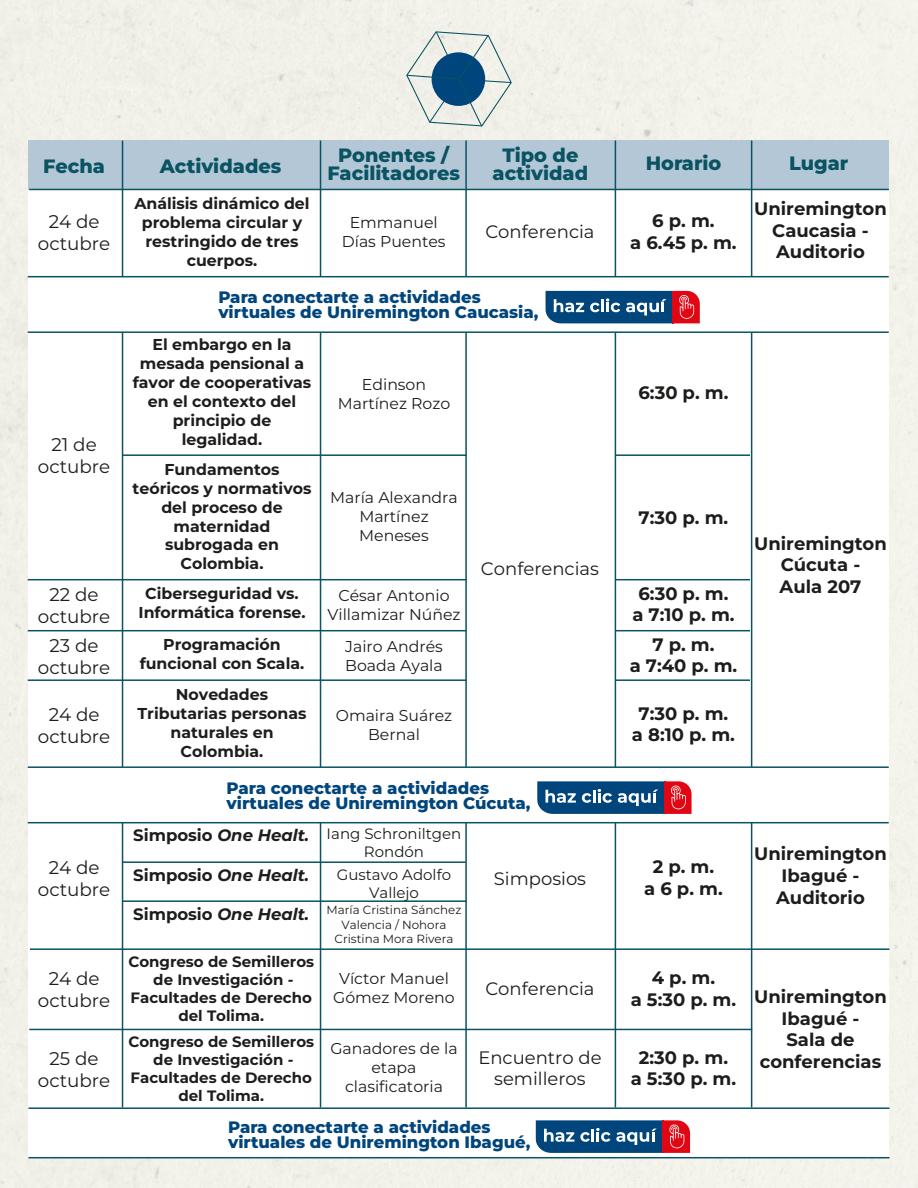
<style>
.page{position:relative;width:918px;height:1188px;background:#fff}
.page>*{position:absolute;margin:0;border:0;box-sizing:border-box;transform-origin:0 0}
.t1{font:800 19.2px/18.3px "Montserrat";color:#095362;text-align:center}
.t2{font:18.3px/22px "Montserrat";color:#1d1d1b;text-align:center}
.t3{font:700 18px/21.6px "Montserrat";color:#1d1d1b;text-align:center}
.t4{font:18px/21.6px "Montserrat";color:#1d1d1b;text-align:center}
.t5{font:800 16.5px/15.1px "Montserrat";color:#00457c}
.t6{font:italic 700 16.5px "Montserrat";color:#1d1d1b}
.t7{font:700 15.75px/18.9px "Montserrat";color:#1d1d1b;text-align:center}
.t8{font:15.75px/18.9px "Montserrat";color:#1d1d1b;text-align:center}
.t9{font:700 15px/18px "Montserrat";color:#1d1d1b;text-align:center}
.t10{font:15px/18px "Montserrat";color:#1d1d1b}
.t11{font:11.85px/14.2px "Montserrat";color:#1d1d1b;text-align:center}
.s1{font-weight:700;font-size:16.5px}
.s2{font-weight:700;font-style:italic;font-size:16.5px}
.s3{font-style:normal}
</style>
<div class="page">
<div style="left:28px;top:140px;width:862px;height:50px;background:#b3c7d7"></div>
<hr style="left:29px;top:189px;width:860px;height:1px;background:#095362">
<hr style="left:320px;top:141px;width:1px;height:135px;background:#095362">
<hr style="left:122px;top:141px;width:1px;height:135px;background:#095362">
<hr style="left:465px;top:141px;width:2px;height:135px;background:#095362">
<hr style="left:615px;top:141px;width:1px;height:135px;background:#095362">
<hr style="left:751px;top:141px;width:1px;height:135px;background:#095362">
<hr style="left:320px;top:333px;width:1px;height:434px;background:#095362">
<hr style="left:122px;top:333px;width:1px;height:434px;background:#095362">
<hr style="left:465px;top:333px;width:2px;height:434px;background:#095362">
<hr style="left:615px;top:333px;width:1px;height:434px;background:#095362">
<hr style="left:751px;top:333px;width:1px;height:434px;background:#095362">
<hr style="left:320px;top:823px;width:1px;height:284px;background:#095362">
<hr style="left:122px;top:823px;width:1px;height:284px;background:#095362">
<hr style="left:465px;top:823px;width:2px;height:284px;background:#095362">
<hr style="left:615px;top:823px;width:1px;height:284px;background:#095362">
<hr style="left:751px;top:823px;width:1px;height:284px;background:#095362">
<hr style="left:122px;top:454px;width:344px;height:2px;background:#095362">
<hr style="left:616px;top:454px;width:134px;height:2px;background:#095362">
<hr style="left:28px;top:579px;width:438px;height:1px;background:#095362">
<hr style="left:616px;top:579px;width:134px;height:1px;background:#095362">
<hr style="left:28px;top:630px;width:438px;height:1px;background:#095362">
<hr style="left:616px;top:630px;width:134px;height:1px;background:#095362">
<hr style="left:28px;top:679px;width:438px;height:2px;background:#095362">
<hr style="left:616px;top:679px;width:134px;height:2px;background:#095362">
<hr style="left:30px;top:948px;width:860px;height:2px;background:#095362">
<svg style="left:406px;top:31px;width:106px;height:95px;background:#afc1c9"></svg>
<hr style="left:28px;top:331px;width:861px;height:2px;background:#095362">
<hr style="left:28px;top:276px;width:861px;height:1px;background:#095362">
<svg style="left:546px;top:291px;width:154px;height:32px;background:#49577f"></svg>
<hr style="left:28px;top:822px;width:861px;height:1px;background:#095362">
<hr style="left:122px;top:861px;width:344px;height:2px;background:#095362">
<hr style="left:123px;top:900px;width:343px;height:2px;background:#095362">
<hr style="left:28px;top:766px;width:861px;height:2px;background:#095362">
<hr style="left:28px;top:1157px;width:862px;height:1px;background:#095362">
<hr style="left:28px;top:1107px;width:862px;height:2px;background:#095362">
<svg style="left:537px;top:781px;width:155px;height:33px;background:#4c5a81"></svg>
<hr style="left:29px;top:1029px;width:723px;height:1px;background:#095362">
<svg style="left:536px;top:1120px;width:154px;height:33px;background:#4b5880"></svg>
<p class="t1" style="left:43px;top:156px;width:63px">Fecha</p>
<p class="t1" style="left:160px;top:156px;width:123px">Actividades</p>
<p class="t1" style="left:327px;top:145px;width:134px">Ponentes /<br>Facilitadores</p>
<p class="t1" style="left:493px;top:145px;width:97px">Tipo de actividad</p>
<p class="t1" style="left:646px;top:153px;width:77px">Horario</p>
<p class="t3" style="left:630px;top:209px;width:108px">6 p. m.<br>a 6.45 p. m.</p>
<p class="t7" style="left:134px;top:194px;width:177px">Análisis dinámico del problema circular y restringido de tres cuerpos.</p>
<p class="t2" style="left:38px;top:210px;width:74px">24 de octubre</p>
<p class="t8" style="left:342px;top:213px;width:105px">Emmanuel<br>Días Puentes</p>
<p class="t4" style="left:485px;top:220px;width:111px">Conferencia</p>
<p class="t2" style="left:38px;top:433px;width:74px">21 de octubre</p>
<p class="t2" style="left:38px;top:582px;width:74px">22 de octubre</p>
<p class="t5" style="left:218px;top:289px;width:322px">Para conectarte a actividades virtuales de Uniremington Caucasia,</p>
<p class="t7" style="left:133px;top:335px;width:180px">El embargo en la mesada pensional a favor de cooperativas en el contexto del principio de legalidad.</p>
<p class="t7" style="left:133px;top:459px;width:180px">Fundamentos teóricos y normativos del proceso de maternidad subrogada en<br>Colombia.</p>
<p class="t8" style="left:338px;top:374px;width:114px">Edinson<br>Martínez Rozo</p>
<p class="t8" style="left:330px;top:487px;width:129px">María Alexandra<br>Martínez<br>Meneses</p>
<p class="t7" style="left:139px;top:584px;width:169px">Ciberseguridad vs.<br>Informática forense.</p>
<p class="t8" style="left:328px;top:586px;width:135px">César Antonio<br>Villamizar Núñez</p>
<p class="t4" style="left:481px;top:557px;width:120px">Conferencias</p>
<p class="t3" style="left:639px;top:381px;width:91px">6:30 p. m.</p>
<p class="t3" style="left:639px;top:506px;width:91px">7:30 p. m.</p>
<p class="t3" style="left:632px;top:582px;width:104px">6:30 p. m. a 7:10 p. m.</p>
<p class="t2" style="left:38px;top:633px;width:74px">23 de octubre</p>
<p class="t3" style="left:630px;top:633px;width:109px">7 p. m.<br>a 7:40 p. m.</p>
<p class="t7" style="left:140px;top:635px;width:166px">Programación funcional con Scala.</p>
<p class="t8" style="left:345px;top:637px;width:99px;text-align:left">Jairo Andrés<br>Boada Ayala</p>
<p class="t7" style="left:138px;top:684px;width:170px">Novedades<br>Tributarias personas naturales en<br>Colombia.</p>
<p class="t2" style="left:38px;top:702px;width:74px">24 de octubre</p>
<p class="t3" style="left:632px;top:702px;width:104px">7:30 p. m. a 8:10 p. m.</p>
<p class="t8" style="left:336px;top:706px;width:118px">Omaira Suárez<br>Bernal</p>
<p class="t5" style="left:227px;top:779px;width:305px">Para conectarte a actividades virtuales de Uniremington Cúcuta,</p>
<p class="t2" style="left:38px;top:856px;width:74px">24 de octubre</p>
<p class="t10" style="left:364px;top:824px;width:99px;text-indent:-231px"><span class="s1">Simposio</span> <span class="s2">One Healt.</span> Iang Schroniltgen<br>Rondón</p>
<p class="t6" style="left:133px;top:864px;width:178px"><span class="s3">Simposio</span> One Healt.</p>
<p class="t6" style="left:133px;top:903px;width:178px"><span class="s3">Simposio</span> One Healt.</p>
<p class="t10" style="left:337px;top:865px;width:116px;text-align:center">Gustavo Adolfo<br>Vallejo</p>
<p class="t11" style="left:327px;top:903px;width:136px">María Cristina Sánchez<br>Valencia / Nohora<br>Cristina Mora Rivera</p>
<p class="t4" style="left:494px;top:867px;width:94px">Simposios</p>
<p class="t3" style="left:644px;top:855px;width:80px">2 p. m.<br>a 6 p. m.</p>
<p class="t2" style="left:38px;top:967px;width:74px">24 de octubre</p>
<p class="t9" style="left:128px;top:952px;width:187px">Congreso de Semilleros de Investigación -<br>Facultades de Derecho del Tolima.</p>
<p class="t8" style="left:333px;top:969px;width:123px">Víctor Manuel<br>Gómez Moreno</p>
<p class="t3" style="left:631px;top:966px;width:107px">4 p. m.<br>a 5:30 p. m.</p>
<p class="t4" style="left:485px;top:977px;width:111px">Conferencia</p>
<p class="t2" style="left:38px;top:1046px;width:74px">25 de octubre</p>
<p class="t9" style="left:128px;top:1032px;width:187px">Congreso de Semilleros de Investigación -<br>Facultades de Derecho del Tolima.</p>
<p class="t8" style="left:330px;top:1038px;width:129px">Ganadores de la etapa clasificatoria</p>
<p class="t3" style="left:631px;top:1046px;width:107px">2:30 p. m.<br>a 5:30 p. m.</p>
<p class="t4" style="left:478px;top:1046px;width:125px">Encuentro de semilleros</p>
<p class="t5" style="left:228px;top:1118px;width:304px">Para conectarte a actividades virtuales de Uniremington Ibagué,</p>
<p class="t1" style="left:789px;top:153px;width:61px">Lugar</p>
<p class="t3" style="left:754px;top:197px;width:134px">Uniremington<br>Caucasia -<br>Auditorio</p>
<p class="t3" style="left:754px;top:532px;width:134px">Uniremington<br>Cúcuta -<br>Aula 207</p>
<p class="t3" style="left:754px;top:842px;width:134px">Uniremington<br>Ibagué -<br>Auditorio</p>
<p class="t3" style="left:754px;top:985px;width:134px">Uniremington<br>Ibagué -<br>Sala de conferencias</p>
</div>
